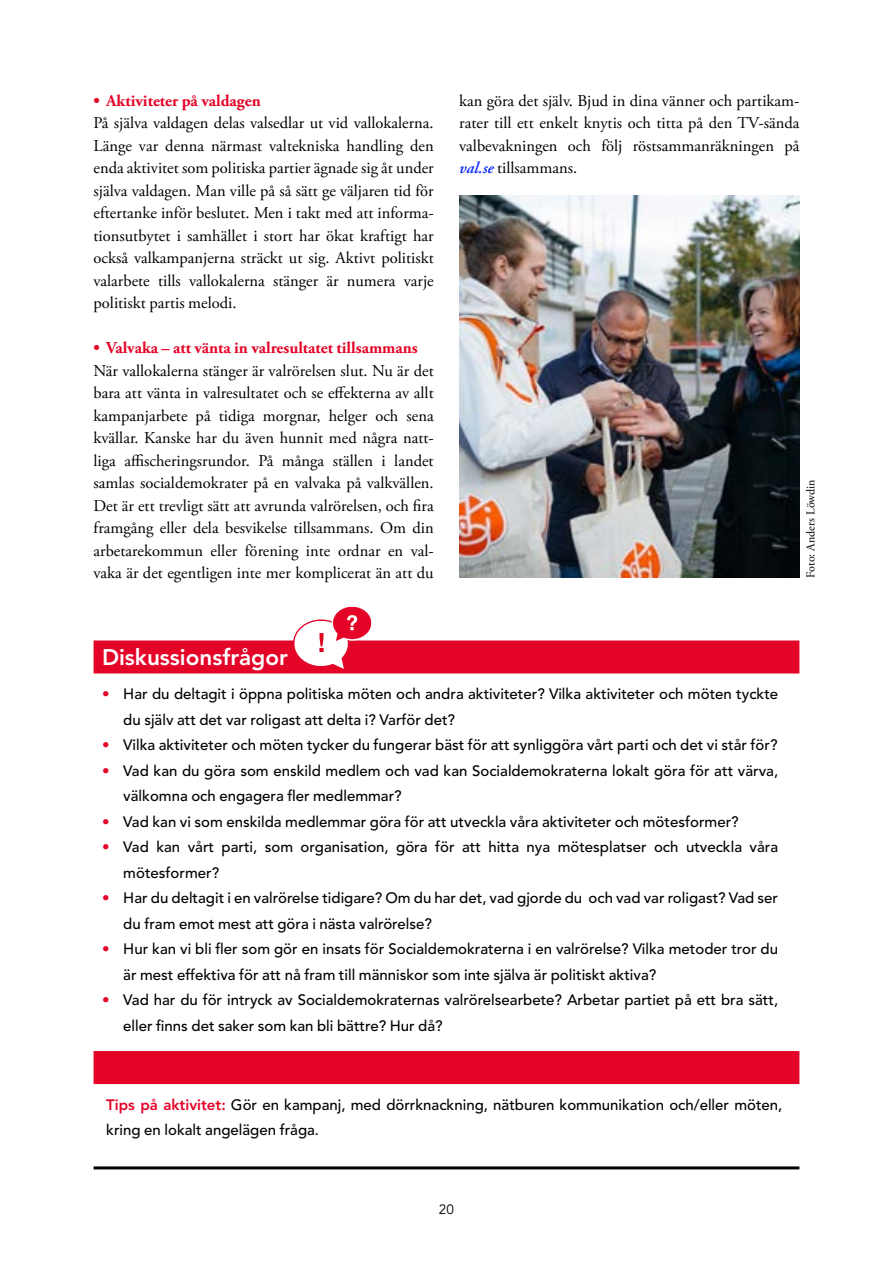
<style>
.page{position:relative;width:893px;height:1263px;background:#fff}
.page>*{position:absolute;margin:0;border:0;box-sizing:border-box;transform-origin:0 0}
.indexfält{font:800 22.5px "Avenir LT Pro";color:#fff}
.Bröd_11_15{font:16.5px/22.5px "Adobe Garamond Pro";color:#000;text-align:justify}
.Bröd_11_15-2{font:700 16.5px "Adobe Garamond Pro";color:#e40428}
.Bröd_11_15-3{font:500 15px/25.5px "Avenir LT Pro";color:#000}
.t1{font:13.5px "Avenir LT Pro";color:#000}
.t2{font:12px "Adobe Garamond Pro";color:#000}
.s1{font-weight:600;font-style:italic;color:#0b28fa}
.s2{color:#e40428}
.s3{font-weight:800;color:#e40428}
</style>
<div class="page">
<hr style="left:94px;top:1166px;width:705px;height:3px;background:#000">
<img style="left:459px;top:196px;width:340px;height:382px">
<div style="left:94px;top:640px;width:705px;height:33px;background:#e40428"></div>
<div style="left:94px;top:1051px;width:705px;height:33px;background:#e40428"></div>
<svg style="left:292px;top:606px;width:81px;height:63px"></svg>
<p class="Bröd_11_15-2" style="left:94px;top:91px;width:169px">• Aktiviteter på valdagen</p>
<p class="Bröd_11_15" style="left:94px;top:112px;width:342px">På själva valdagen delas valsedlar ut vid vallokalerna.<br>Länge var denna närmast valtekniska handling den enda aktivitet som politiska partier ägnade sig åt under själva valdagen. Man ville på så sätt ge väljaren tid för eftertanke inför beslutet. Men i takt med att informa&shy;tionsutbytet i samhället i stort har ökat kraftigt har också valkampanjerna sträckt ut sig. Aktivt politiskt valarbete tills vallokalerna stänger är numera varje politiskt partis melodi.</p>
<p class="Bröd_11_15-2" style="left:94px;top:338px;width:326px">• Valvaka – att vänta in valresultatet tillsammans</p>
<p class="Bröd_11_15" style="left:94px;top:360px;width:342px">När vallokalerna stänger är valrörelsen slut. Nu är det bara att vänta in valresultatet och se effekterna av allt kampanjarbete på tidiga morgnar, helger och sena kvällar. Kanske har du även hunnit med några natt&shy;liga affischeringsrundor. På många ställen i landet samlas socialdemokrater på en valvaka på valkvällen.<br>Det är ett trevligt sätt att avrunda valrörelsen, och fira framgång eller dela besvikelse tillsammans. Om din arbetarekommun eller förening inte ordnar en val&shy;vaka är det egentligen inte mer komplicerat än att du</p>
<p class="Bröd_11_15" style="left:459px;top:90px;width:342px">kan göra det själv. Bjud in dina vänner och partikam&shy;rater till ett enkelt knytis och titta på den TV-sända valbevakningen och följ röstsammanräkningen på <span class="s1">val.se</span> tillsammans.</p>
<p class="t2" style="left:803px;top:578px;width:100px;rotate:-90deg">Foto: Anders Löwdin</p>
<p class="indexfält" style="left:102px;top:644px;width:187px">Diskussionsfrågor</p>
<p class="Bröd_11_15-3" style="left:123px;top:681px;width:656px;text-indent:-21px"><span class="s2">•</span> Har du deltagit i öppna politiska möten och andra aktiviteter? Vilka aktiviteter och möten tyckte du själv att det var roligast att delta i? Varför det?</p>
<p class="Bröd_11_15-3" style="left:102px;top:732px;width:677px"><span class="s2">•</span> Vilka aktiviteter och möten tycker du fungerar bäst för att synliggöra vårt parti och det vi står för?</p>
<p class="Bröd_11_15-3" style="left:123px;top:758px;width:656px;text-indent:-21px"><span class="s2">•</span> Vad kan du göra som enskild medlem och vad kan Socialdemokraterna lokalt göra för att värva, välkomna och engagera fler medlemmar?</p>
<p class="Bröd_11_15-3" style="left:102px;top:809px;width:638px"><span class="s2">•</span> Vad kan vi som enskilda medlemmar göra för att utveckla våra aktiviteter och mötesformer?</p>
<p class="Bröd_11_15-3" style="left:123px;top:834px;width:656px;text-indent:-21px"><span class="s2">•</span> Vad kan vårt parti, som organisation, göra för att hitta nya mötesplatser och utveckla våra mötesformer?</p>
<p class="Bröd_11_15-3" style="left:123px;top:885px;width:656px;text-indent:-21px"><span class="s2">•</span> Har du deltagit i en valrörelse tidigare? Om du har det, vad gjorde du och vad var roligast? Vad ser du fram emot mest att göra i nästa valrörelse?</p>
<p class="Bröd_11_15-3" style="left:123px;top:936px;width:656px;text-indent:-21px"><span class="s2">•</span> Hur kan vi bli fler som gör en insats för Socialdemokraterna i en valrörelse? Vilka metoder tror du är mest effektiva för att nå fram till människor som inte själva är politiskt aktiva?</p>
<p class="Bröd_11_15-3" style="left:123px;top:987px;width:656px;text-indent:-21px"><span class="s2">•</span> Vad har du för intryck av Socialdemokraternas valrörelsearbete? Arbetar partiet på ett bra sätt, eller finns det saker som kan bli bättre? Hur då?</p>
<p class="Bröd_11_15-3" style="left:106px;top:1092px;width:678px"><span class="s3">Tips på aktivitet:</span> Gör en kampanj, med dörrknackning, nätburen kommunikation och/eller möten, kring en lokalt angelägen fråga.</p>
<p class="t1" style="left:439px;top:1201px;width:17px">20</p>
</div>
